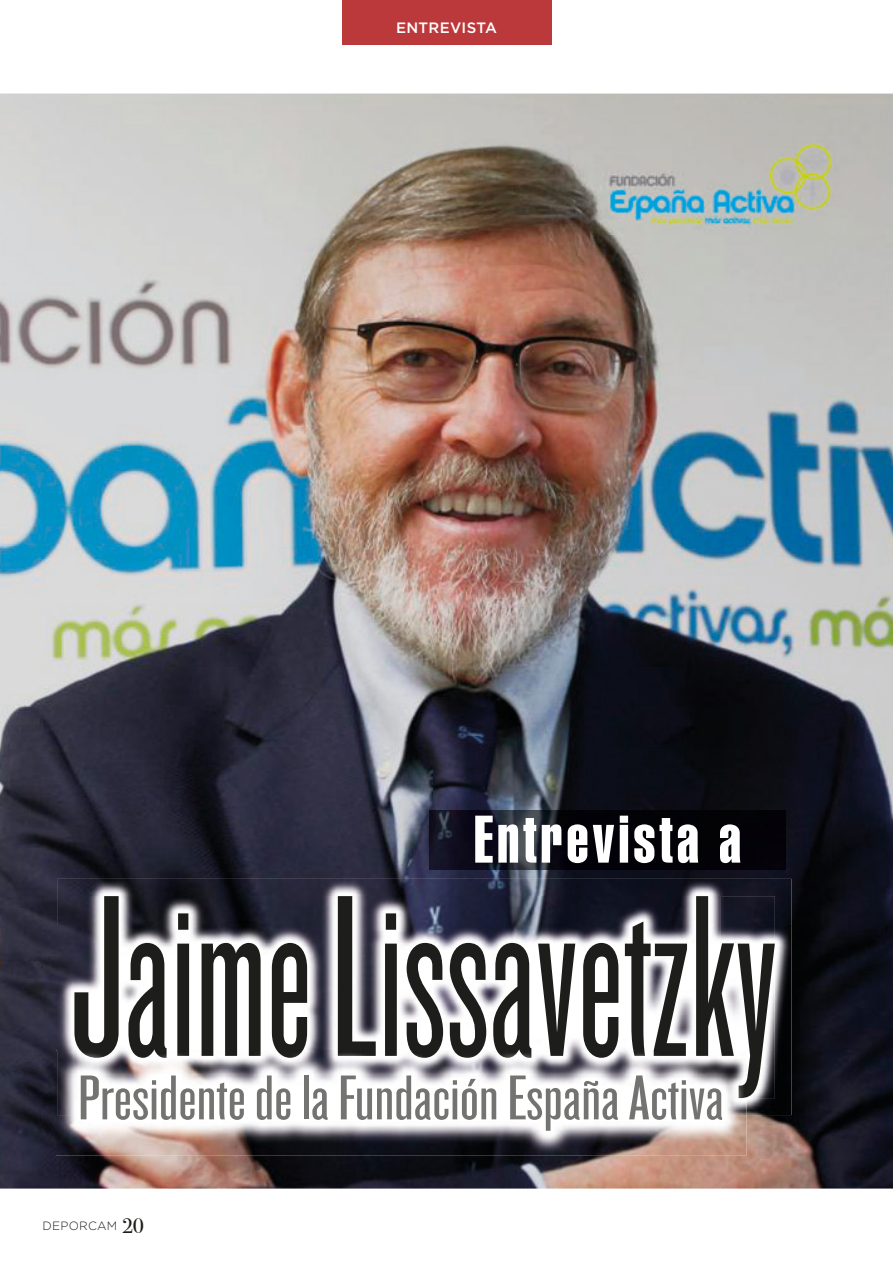
<style>
.page{position:relative;width:893px;height:1263px;background:#fff}
.page>*{position:absolute;margin:0;border:0;box-sizing:border-box;transform-origin:0 0}
.t1{font:239.85px "Knockout 26 Junior Flywght";color:#1d1d1b}
.t2{font:66px "Helvetica LT Std Extra Comp";letter-spacing:.06em;color:#fff}
.t3{font:65.85px "Knockout 26 Junior Flywght";color:#737372;scale:1.45 1}
.t4{font:500 15px "Gotham";letter-spacing:.02em;color:#fff}
.t5{font:300 12px "Gotham";letter-spacing:.02em;color:#1d1d1b}
.s1{font-family:"Bodoni Svty Two ITCTT";font-weight:400;font-size:21px}
</style>
<div class="page">
<div style="left:342px;top:0;width:209px;height:45px;background:#bc393b"></div>
<img style="left:0;top:94px;width:893px;height:1094px">
<img style="left:57px;top:879px;width:735px;height:46px">
<img style="left:57px;top:925px;width:17px;height:125px">
<img style="left:746px;top:925px;width:46px;height:190px">
<img style="left:74px;top:896px;width:647px;height:154px">
<img style="left:721px;top:896px;width:54px;height:202px">
<img style="left:56px;top:1050px;width:690px;height:105px">
<img style="left:57px;top:1050px;width:689px;height:65px">
<img style="left:74px;top:1050px;width:672px;height:48px">
<img style="left:429px;top:810px;width:356px;height:59px">
<img style="left:601px;top:124px;width:246px;height:111px">
<p class="t4" style="left:396px;top:18px;width:102px">ENTREVISTA</p>
<p class="t2" style="left:474px;top:799px;width:269px">Entrevista a</p>
<h1 class="t1" style="left:71px;top:843px;width:708px">Jaime Lissavetzky</h1>
<p class="t3" style="left:78px;top:1061px;width:447px">Presidente de la Fundación España Activa</p>
<p class="t5" style="left:43px;top:1218px;width:103px">DEPORCAM <span class="s1">20</span></p>
</div>
